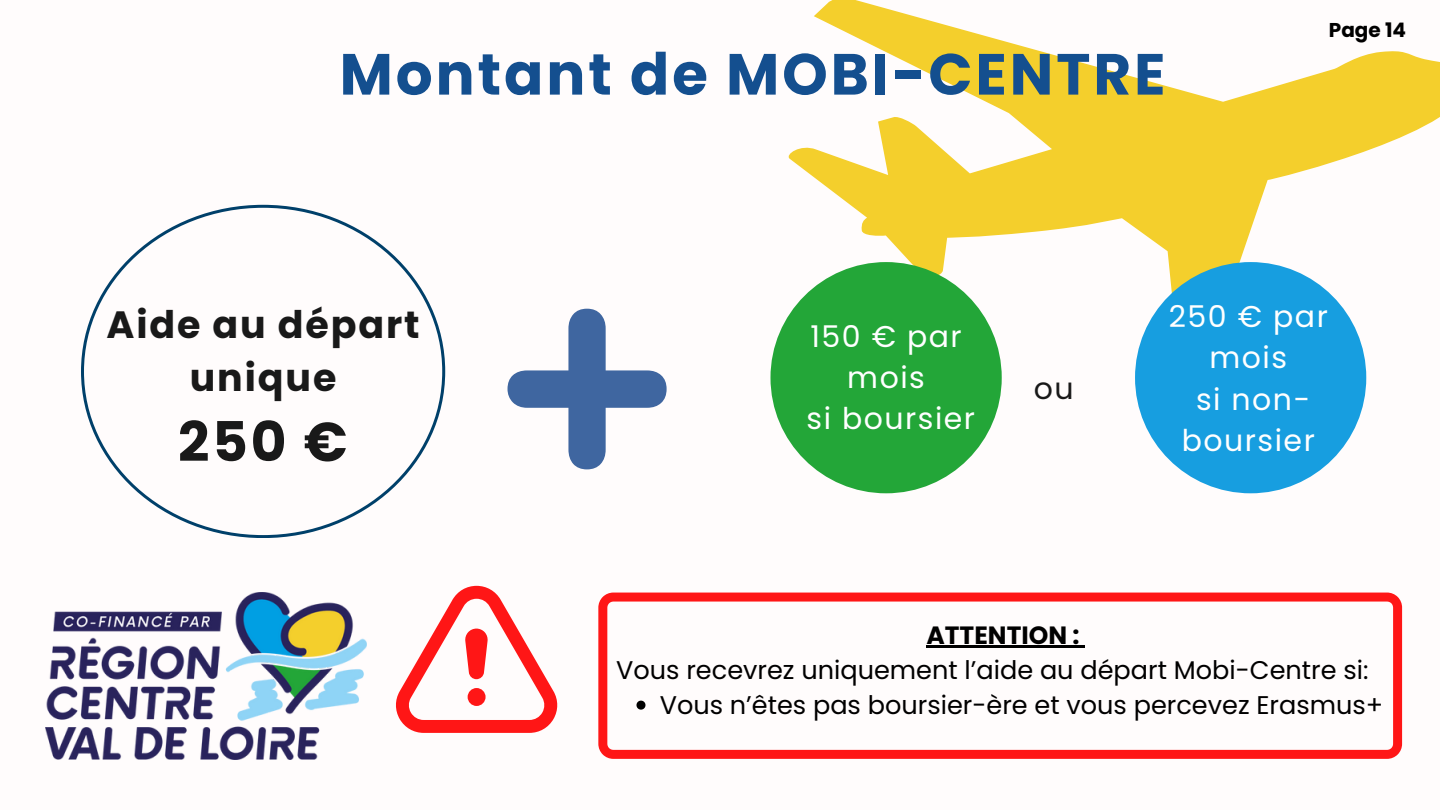
<style>
.page{position:relative;width:1440px;height:810px;background:#fff}
.page>*{position:absolute;margin:0;border:0;box-sizing:border-box;transform-origin:0 0}
.t1{font:700 58px "Poppins";letter-spacing:.05em;color:#144f8f}
.t2{font:700 55px "Poppins";color:#191919}
.t3{font:700 38px/52.5px "Poppins";letter-spacing:.05em;color:#191919;text-align:center}
.t4{font:30px/41.2px "Poppins";letter-spacing:.05em;color:#fff;text-align:center}
.t5{font:30px "Poppins";color:#191919}
.t6{font:25.6px/35.2px "Poppins";color:#000}
.t7{font:700 25px "Poppins";color:#000}
.t8{font:700 20px "Poppins";color:#000}
</style>
<div class="page">
<svg style="left:788px;top:0;width:652px;height:389px"></svg>
<img style="left:46px;top:593px;width:320px;height:166px">
<div style="left:770px;top:262px;width:232px;height:231px;background:#23a638;border-radius:50%"></div>
<div style="left:1135px;top:262px;width:231px;height:231px;background:#179ee0;border-radius:50%"></div>
<svg style="left:396px;top:586px;width:162px;height:147px"></svg>
<svg style="left:598px;top:593px;width:804px;height:166px"></svg>
<hr style="left:926px;top:645px;width:154px;height:2px;background:#000">
<svg style="left:636px;top:701px;width:9px;height:9px"></svg>
<svg style="left:81px;top:205px;width:364px;height:333px"></svg>
<svg style="left:508px;top:309px;width:159px;height:160px"></svg>
<h1 class="t1" style="left:340px;top:34px;width:827px">Montant de MOBI-CENTRE</h1>
<p class="t8" style="left:1329px;top:16px;width:79px">Page 14</p>
<h3 class="t3" style="left:107px;top:299px;width:315px">Aide au départ unique</h3>
<h2 class="t2" style="left:178px;top:403px;width:171px">250 €</h2>
<p class="t4" style="left:807px;top:315px;width:170px">150 € par mois<br>si boursier</p>
<p class="t5" style="left:1034px;top:368px;width:41px">ou</p>
<p class="t4" style="left:1169px;top:296px;width:161px">250 € par mois<br>si non&shy;boursier</p>
<p class="t7" style="left:926px;top:617px;width:155px">ATTENTION :</p>
<p class="t6" style="left:660px;top:652px;width:725px;text-indent:-43px">Vous recevrez uniquement l’aide au départ Mobi-Centre si:<br>Vous n’êtes pas boursier-ère et vous percevez Erasmus+</p>
</div>
